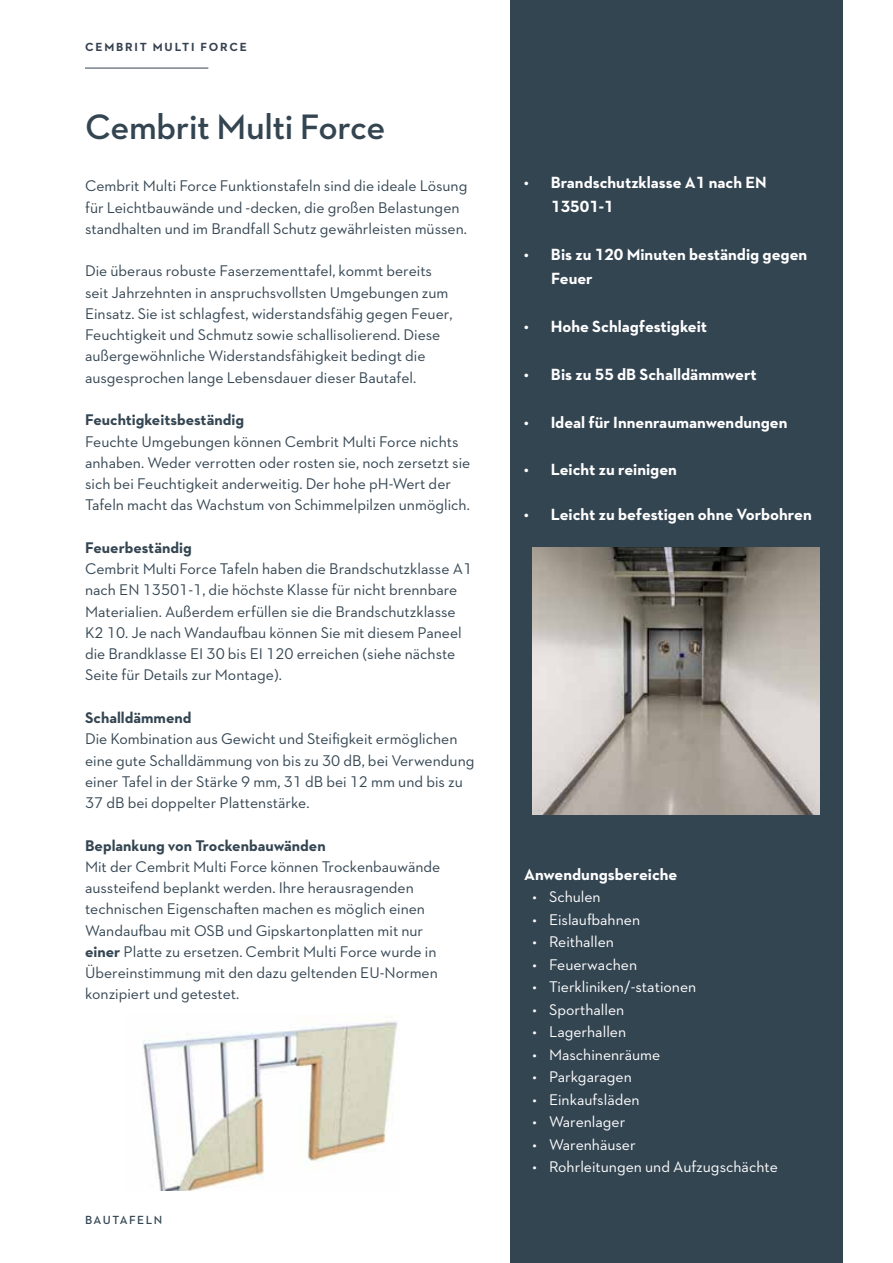
<style>
.page{position:relative;width:893px;height:1263px;background:#fff}
.page>*{position:absolute;margin:0;border:0;box-sizing:border-box;transform-origin:0 0}
.t1{font:600 36px "Neutraface 2 Text";letter-spacing:-.01em;color:#344552}
.t2{font:700 16.5px/24px "Neutraface 2 Text";color:#fff}
.t3{font:15.75px/21.3px "Neutraface 2 Text";color:#344552}
.t4{font:15.75px "Neutraface 2 Text";color:#fff}
.t5{font:700 15.75px "Neutraface 2 Text";color:#344552}
.t6{font:700 12px "Neutraface 2 Text";letter-spacing:.15em;color:#36414f}
.t7{font:600 12px "Neutraface 2 Text";letter-spacing:.125em;color:#344552}
.s1{font-weight:700}
</style>
<div class="page">
<hr style="left:85px;top:68px;width:123px;height:1px;background:#36414f">
<div style="left:510px;top:0;width:333px;height:1263px;background:#344552"></div>
<img style="left:142px;top:1021px;width:256px;height:170px">
<img style="left:532px;top:547px;width:288px;height:267px">
<p class="t6" style="left:85px;top:39px;width:164px">CEMBRIT MULTI FORCE</p>
<h1 class="t1" style="left:85px;top:104px;width:302px">Cembrit Multi Force</h1>
<p class="t3" style="left:85px;top:175px;width:384px">Cembrit Multi Force Funktionstafeln sind die ideale Lösung für Leichtbauwände und -decken, die großen Belastungen standhalten und im Brandfall Schutz gewährleisten müssen.</p>
<p class="t3" style="left:85px;top:260px;width:369px">Die überaus robuste Faserzementtafel, kommt bereits seit Jahrzehnten in anspruchsvollsten Umgebungen zum Einsatz. Sie ist schlagfest, widerstandsfähig gegen Feuer, Feuchtigkeit und Schmutz sowie schallisolierend. Diese außergewöhnliche Widerstandsfähigkeit bedingt die ausgesprochen lange Lebensdauer dieser Bautafel.</p>
<p class="t5" style="left:85px;top:410px;width:160px">Feuchtigkeitsbeständig</p>
<p class="t3" style="left:85px;top:430px;width:387px">Feuchte Umgebungen können Cembrit Multi Force nichts anhaben. Weder verrotten oder rosten sie, noch zersetzt sie sich bei Feuchtigkeit anderweitig. Der hohe pH-Wert der Tafeln macht das Wachstum von Schimmelpilzen unmöglich.</p>
<p class="t5" style="left:85px;top:537px;width:108px">Feuerbeständig</p>
<p class="t3" style="left:85px;top:558px;width:389px">Cembrit Multi Force Tafeln haben die Brandschutzklasse A1 nach EN 13501-1, die höchste Klasse für nicht brennbare Materialien. Außerdem erfüllen sie die Brandschutzklasse K2 10. Je nach Wandaufbau können Sie mit diesem Paneel die Brandklasse EI 30 bis EI 120 erreichen (siehe nächste Seite für Details zur Montage).</p>
<p class="t5" style="left:85px;top:707px;width:108px">Schalldämmend</p>
<p class="t3" style="left:85px;top:728px;width:391px">Die Kombination aus Gewicht und Steifigkeit ermöglichen eine gute Schalldämmung von bis zu 30 dB, bei Verwendung einer Tafel in der Stärke 9 mm, 31 dB bei 12 mm und bis zu 37 dB bei doppelter Plattenstärke.</p>
<p class="t5" style="left:85px;top:835px;width:242px">Beplankung von Trockenbauwänden</p>
<p class="t3" style="left:85px;top:856px;width:357px">Mit der Cembrit Multi Force können Trockenbauwände aussteifend beplankt werden. Ihre herausragenden technischen Eigenschaften machen es möglich einen Wandaufbau mit OSB und Gipskartonplatten mit nur <span class="s1">einer</span> Platte zu ersetzen. Cembrit Multi Force wurde in Übereinstimmung mit den dazu geltenden EU-Normen konzipiert und getestet.</p>
<p class="t7" style="left:85px;top:1213px;width:79px">BAUTAFELN</p>
<p class="t2" style="left:551px;top:171px;width:217px;text-indent:-27px">• Brandschutzklasse A1 nach EN<br>13501-1</p>
<p class="t2" style="left:551px;top:243px;width:258px;text-indent:-27px">• Bis zu 120 Minuten beständig gegen<br>Feuer</p>
<p class="t2" style="left:524px;top:315px;width:185px">• Hohe Schlagfestigkeit</p>
<p class="t2" style="left:524px;top:363px;width:234px">• Bis zu 55 dB Schalldämmwert</p>
<p class="t2" style="left:524px;top:411px;width:265px">• Ideal für Innenraumanwendungen</p>
<p class="t2" style="left:524px;top:457px;width:154px">• Leicht zu reinigen</p>
<p class="t2" style="left:524px;top:502px;width:289px">• Leicht zu befestigen ohne Vorbohren</p>
<p class="t2" style="left:524px;top:862px;width:155px">Anwendungsbereiche</p>
<p class="t4" style="left:533px;top:887px;width:70px">• Schulen</p>
<p class="t4" style="left:533px;top:910px;width:109px">• Eislaufbahnen</p>
<p class="t4" style="left:533px;top:932px;width:83px">• Reithallen</p>
<p class="t4" style="left:533px;top:955px;width:106px">• Feuerwachen</p>
<p class="t4" style="left:533px;top:977px;width:165px">• Tierkliniken/-stationen</p>
<p class="t4" style="left:533px;top:1000px;width:93px">• Sporthallen</p>
<p class="t4" style="left:533px;top:1022px;width:95px">• Lagerhallen</p>
<p class="t4" style="left:533px;top:1045px;width:129px">• Maschinenräume</p>
<p class="t4" style="left:533px;top:1067px;width:101px">• Parkgaragen</p>
<p class="t4" style="left:533px;top:1090px;width:109px">• Einkaufsläden</p>
<p class="t4" style="left:533px;top:1112px;width:94px">• Warenlager</p>
<p class="t4" style="left:533px;top:1135px;width:105px">• Warenhäuser</p>
<p class="t4" style="left:533px;top:1157px;width:247px">• Rohrleitungen und Aufzugschächte</p>
</div>
